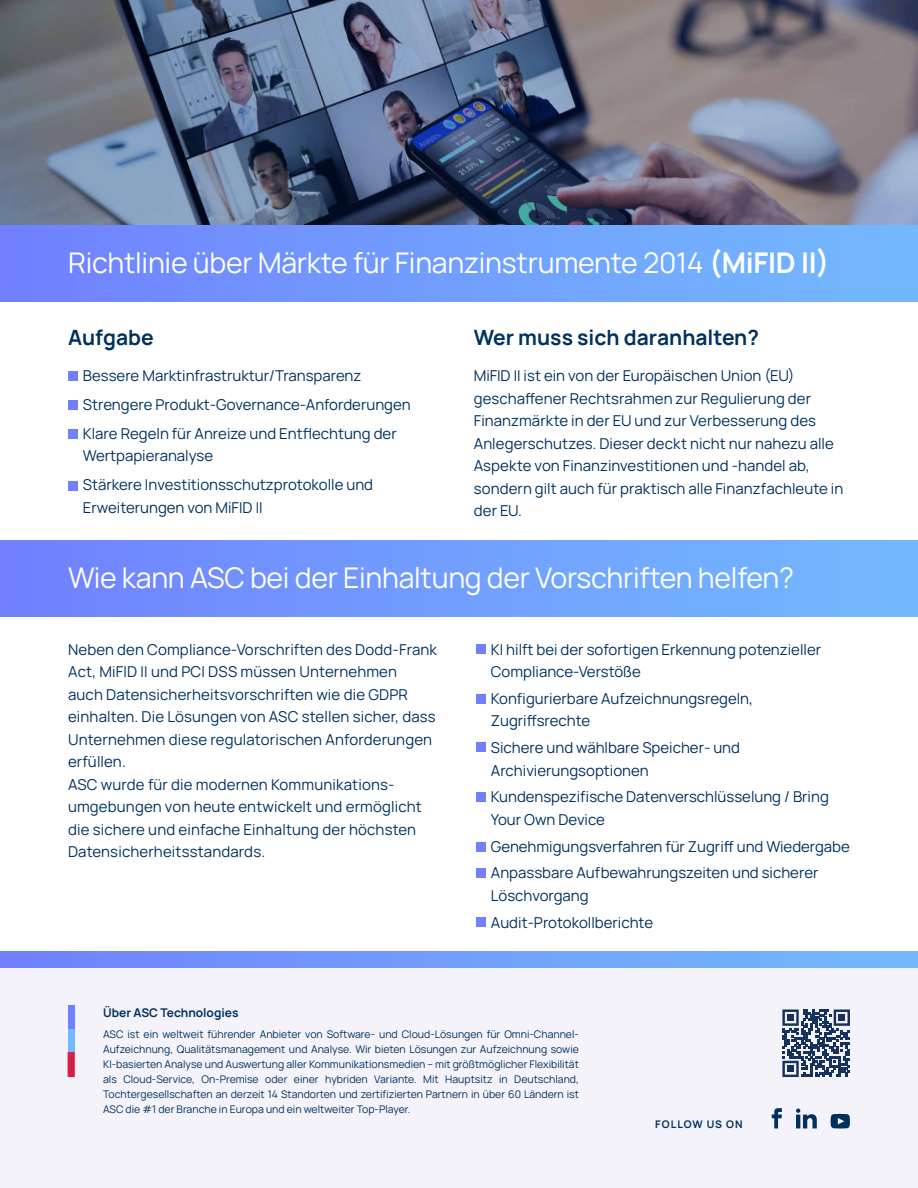
<style>
.page{position:relative;width:918px;height:1188px;background:#fff}
.page>*{position:absolute;margin:0;border:0;box-sizing:border-box;transform-origin:0 0}
.t1{font:28.5px "Manrope";letter-spacing:-.01em;color:#fff}
.t2{font:700 21px "Manrope";color:#00315e}
.t3{font:15px/22.5px "Manrope";color:#00315e}
.t4{font:700 12px "Manrope";color:#00315e}
.t5{font:10.5px/15px "Manrope";color:#00315e;text-align:justify}
.t6{font:700 10.5px "Manrope";letter-spacing:.1em;color:#00315e}
.s1{font-weight:700}
</style>
<div class="page">
<img style="left:0;top:0;width:918px;height:225px">
<div style="left:0;top:225px;width:918px;height:77px;background:linear-gradient(to right,#7081ff,#73baff)"></div>
<div style="left:0;top:959px;width:918px;height:229px;background:#f4f3f9"></div>
<svg style="left:0;top:952px;width:918px;height:15px;background:#719dff"></svg>
<div style="left:0;top:540px;width:918px;height:77px;background:linear-gradient(to right,#7081ff,#73baff)"></div>
<svg style="left:782px;top:1010px;width:68px;height:67px"></svg>
<div style="left:787px;top:1014px;width:7px;height:7px;background:#16325c"></div>
<div style="left:838px;top:1014px;width:7px;height:7px;background:#16325c"></div>
<div style="left:787px;top:1065px;width:7px;height:7px;background:#16325c"></div>
<svg style="left:796px;top:1109px;width:21px;height:19px"></svg>
<svg style="left:772px;top:1108px;width:10px;height:20px"></svg>
<svg style="left:831px;top:1114px;width:19px;height:15px"></svg>
<div style="left:68px;top:372px;width:9px;height:9px;background:#7080ff"></div>
<div style="left:68px;top:401px;width:9px;height:9px;background:#7080ff"></div>
<div style="left:68px;top:429px;width:9px;height:10px;background:#7080ff"></div>
<div style="left:68px;top:481px;width:9px;height:9px;background:#7080ff"></div>
<div style="left:68px;top:1005px;width:6px;height:24px;background:#7080ff"></div>
<div style="left:68px;top:1029px;width:6px;height:24px;background:#73b8ff"></div>
<div style="left:68px;top:1053px;width:6px;height:24px;background:#d61e47"></div>
<div style="left:477px;top:868px;width:9px;height:10px;background:#7080ff"></div>
<div style="left:476px;top:742px;width:9px;height:10px;background:#7080ff"></div>
<div style="left:476px;top:792px;width:9px;height:10px;background:#7080ff"></div>
<div style="left:476px;top:842px;width:9px;height:10px;background:#7080ff"></div>
<div style="left:476px;top:917px;width:9px;height:10px;background:#7080ff"></div>
<div style="left:476px;top:694px;width:9px;height:10px;background:#7080ff"></div>
<div style="left:476px;top:644px;width:9px;height:10px;background:#7080ff"></div>
<h1 class="t1" style="left:68px;top:241px;width:763px">Richtlinie über Märkte für Finanzinstrumente 2014 <span class="s1">(MiFID II)</span></h1>
<h2 class="t2" style="left:68px;top:320px;width:87px">Aufgabe</h2>
<p class="t3" style="left:83px;top:360px;width:329px;line-height:28.8px">Bessere Marktinfrastruktur/Transparenz<br>Strengere Produkt-Governance-Anforderungen<br>Klare Regeln für Anreize und Entflechtung der</p>
<p class="t3" style="left:83px;top:441px;width:292px;line-height:28.8px">Wertpapieranalyse<br>Stärkere Investitionsschutzprotokolle und</p>
<p class="t3" style="left:83px;top:495px;width:181px">Erweiterungen von MiFID II</p>
<h2 class="t2" style="left:474px;top:320px;width:287px">Wer muss sich daranhalten?</h2>
<p class="t3" style="left:474px;top:363px;width:371px">MiFID II ist ein von der Europäischen Union (EU) geschaffener Rechtsrahmen zur Regulierung der Finanzmärkte in der EU und zur Verbesserung des Anlegerschutzes. Dieser deckt nicht nur nahezu alle Aspekte von Finanzinvestitionen und -handel ab, sondern gilt auch für praktisch alle Finanzfachleute in der EU.</p>
<h1 class="t1" style="left:68px;top:556px;width:728px">Wie kann ASC bei der Einhaltung der Vorschriften helfen?</h1>
<p class="t3" style="left:68px;top:637px;width:370px">Neben den Compliance-Vorschriften des Dodd-Frank Act, MiFID II und PCI DSS müssen Unternehmen<br>auch Datensicherheitsvorschriften wie die GDPR einhalten. Die Lösungen von ASC stellen sicher, dass Unternehmen diese regulatorischen Anforderungen erfüllen.<br>ASC wurde für die modernen Kommunikations&shy;umgebungen von heute entwickelt und ermöglicht die sichere und einfache Einhaltung der höchsten Datensicherheitsstandards.</p>
<p class="t3" style="left:491px;top:637px;width:332px">KI hilft bei der sofortigen Erkennung potenzieller<br>Compliance-Verstöße</p>
<p class="t3" style="left:491px;top:686px;width:264px">Konfigurierbare Aufzeichnungsregeln,<br>Zugriffsrechte</p>
<p class="t3" style="left:491px;top:736px;width:251px">Sichere und wählbare Speicher- und<br>Archivierungsoptionen</p>
<p class="t3" style="left:491px;top:785px;width:339px">Kundenspezifische Datenverschlüsselung / Bring<br>Your Own Device</p>
<p class="t3" style="left:491px;top:832px;width:361px;line-height:26.7px">Genehmigungsverfahren für Zugriff und Wiedergabe<br>Anpassbare Aufbewahrungszeiten und sicherer</p>
<p class="t3" style="left:491px;top:881px;width:164px;line-height:26.7px">Löschvorgang<br>Audit-Protokollberichte</p>
<p class="t4" style="left:103px;top:1003px;width:137px">Über ASC Technologies</p>
<p class="t5" style="left:103px;top:1027px;width:477px">ASC ist ein weltweit führender Anbieter von Software- und Cloud-Lösungen für Omni-Channel-Aufzeichnung, Qualitätsmanagement und Analyse. Wir bieten Lösungen zur Aufzeichnung sowie KI-basierten Analyse und Auswertung aller Kommunikationsmedien – mit größtmöglicher Flexibilität als Cloud-Service, On-Premise oder einer hybriden Variante. Mit Hauptsitz in Deutschland, Tochtergesellschaften an derzeit 14 Standorten und zertifizierten Partnern in über 60 Ländern ist ASC die #1 der Branche in Europa und ein weltweiter Top-Player.</p>
<p class="t6" style="left:655px;top:1116px;width:89px">FOLLOW US ON</p>
</div>
